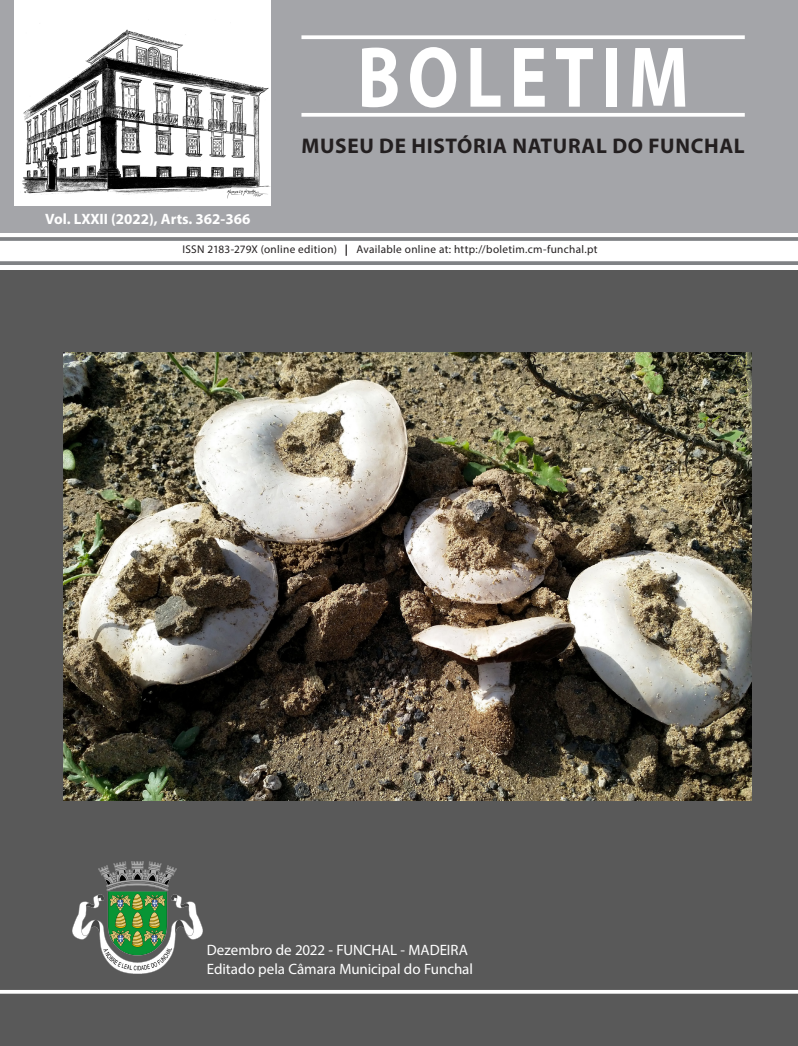
<style>
.page{position:relative;width:798px;height:1046px;background:#fff}
.page>*{position:absolute;margin:0;border:0;box-sizing:border-box;transform-origin:0 0}
.t1{font:700 86.88px "Myriad Pro";letter-spacing:.1em;color:#fff;scale:.82 1}
.t2{font:700 21.25px "Myriad Pro";letter-spacing:.03em;color:#231f20}
.t3{font:15px "Myriad Pro";letter-spacing:-.005em;color:#fff}
.t4{font:700 15px "Myriad Pro";color:#fff}
.Corpo_de_texto{font:11.25px "Myriad Pro";letter-spacing:.025em;color:#231f20}
.s1{font-weight:700}
</style>
<div class="page">
<div style="left:0;top:271px;width:797px;height:774px;background:#595959"></div>
<div style="left:0;top:0;width:797px;height:233px;background:#a4a5a9"></div>
<svg style="left:301px;top:35px;width:443px;height:4px;fill:#fff"></svg>
<svg style="left:301px;top:113px;width:443px;height:4px;fill:#fff"></svg>
<hr style="left:0;top:237px;width:797px;height:4px;background:#86888b">
<svg style="left:0;top:261px;width:797px;height:4px;fill:#808285"></svg>
<img style="left:14px;top:0;width:256px;height:205px">
<hr style="left:0;top:990px;width:797px;height:3px;background:#fff">
<img style="left:72px;top:861px;width:131px;height:112px">
<img style="left:64px;top:352px;width:687px;height:448px">
<p class="t4" style="left:45px;top:209px;width:206px">Vol. LXXII (2022), Arts. 362-366</p>
<p class="t1" style="left:357px;top:21px;width:406px">BOLETIM</p>
<p class="t2" style="left:301px;top:132px;width:444px">MUSEU DE HISTÓRIA NATURAL DO FUNCHAL</p>
<p class="Corpo_de_texto" style="left:182px;top:243px;width:416px">ISSN 2183-279X (online edition) <span class="s1">|</span> Available online at: http://boletim.cm-funchal.pt</p>
<p class="t3" style="left:207px;top:940px;width:262px">Dezembro de 2022 - FUNCHAL - MADEIRA</p>
<p class="t3" style="left:207px;top:959px;width:267px">Editado pela Câmara Municipal do Funchal</p>
</div>
